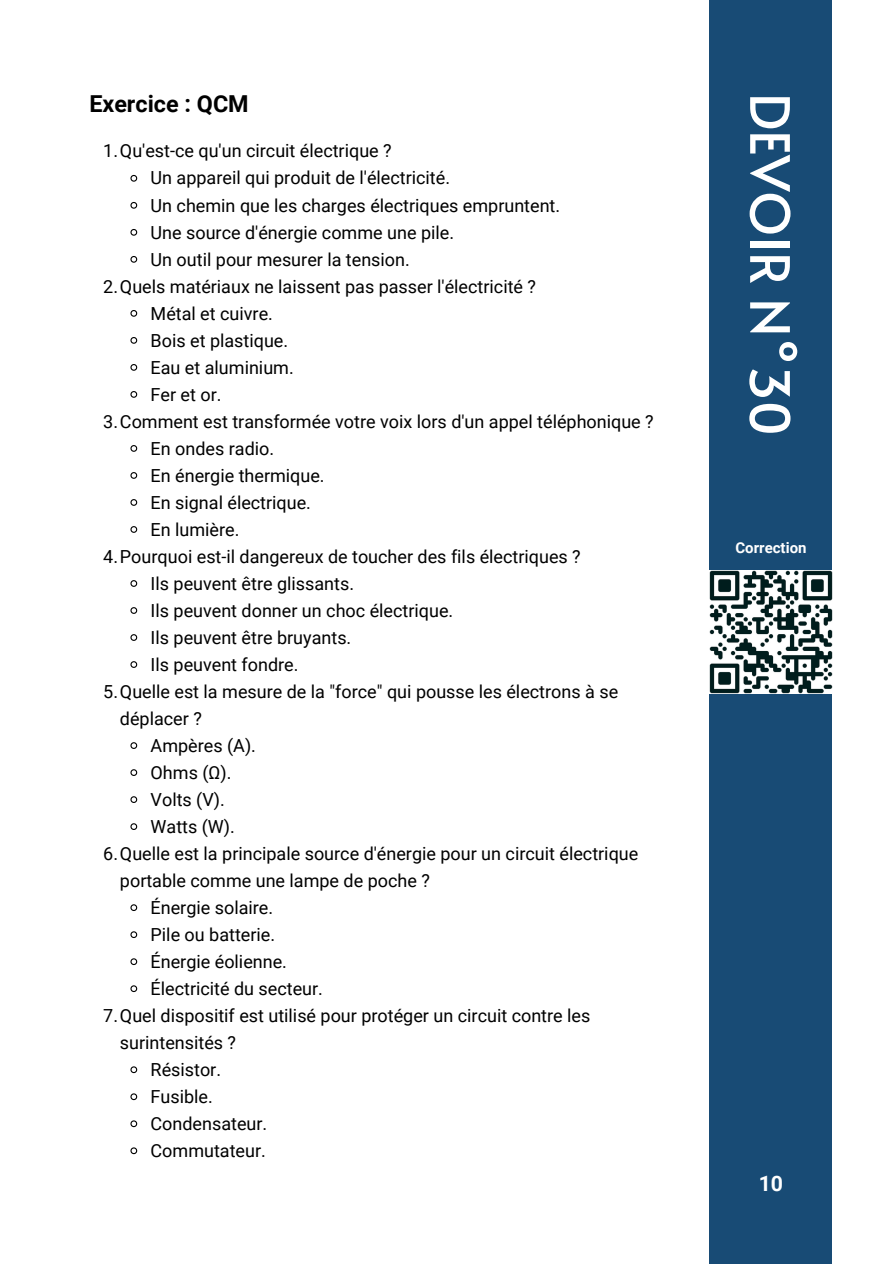
<style>
.page{position:relative;width:894px;height:1264px;background:#fff}
.page>*{position:absolute;margin:0;border:0;box-sizing:border-box;transform-origin:0 0}
.t1{font:54px "Alata";color:#fff}
.t2{font:700 23.4px "Roboto";color:#000}
.t3{font:700 21.3px "Roboto";color:#fff}
.t4{font:18px/27px "Roboto";color:#000}
.t5{font:700 15px "Roboto";color:#fff}
</style>
<div class="page">
<div style="left:709px;top:0;width:123px;height:1263px;background:#184b75"></div>
<img style="left:709px;top:570px;width:123px;height:123px">
<svg style="left:130px;top:174px;width:8px;height:8px"></svg>
<svg style="left:130px;top:202px;width:8px;height:7px"></svg>
<svg style="left:130px;top:229px;width:8px;height:7px"></svg>
<svg style="left:130px;top:256px;width:8px;height:7px"></svg>
<svg style="left:130px;top:310px;width:8px;height:7px"></svg>
<svg style="left:130px;top:337px;width:8px;height:7px"></svg>
<svg style="left:130px;top:364px;width:8px;height:7px"></svg>
<svg style="left:130px;top:391px;width:8px;height:7px"></svg>
<svg style="left:130px;top:445px;width:8px;height:7px"></svg>
<svg style="left:130px;top:472px;width:8px;height:7px"></svg>
<svg style="left:130px;top:499px;width:8px;height:7px"></svg>
<svg style="left:130px;top:526px;width:8px;height:7px"></svg>
<svg style="left:130px;top:580px;width:8px;height:7px"></svg>
<svg style="left:130px;top:607px;width:8px;height:7px"></svg>
<svg style="left:130px;top:634px;width:8px;height:7px"></svg>
<svg style="left:130px;top:661px;width:8px;height:7px"></svg>
<svg style="left:130px;top:742px;width:8px;height:7px"></svg>
<svg style="left:130px;top:769px;width:8px;height:7px"></svg>
<svg style="left:130px;top:796px;width:8px;height:7px"></svg>
<svg style="left:130px;top:823px;width:8px;height:7px"></svg>
<svg style="left:130px;top:904px;width:8px;height:7px"></svg>
<svg style="left:130px;top:931px;width:8px;height:7px"></svg>
<svg style="left:130px;top:958px;width:8px;height:7px"></svg>
<svg style="left:130px;top:985px;width:8px;height:7px"></svg>
<svg style="left:130px;top:1066px;width:8px;height:7px"></svg>
<svg style="left:130px;top:1093px;width:8px;height:7px"></svg>
<svg style="left:130px;top:1120px;width:8px;height:7px"></svg>
<svg style="left:130px;top:1147px;width:8px;height:7px"></svg>
<p class="t2" style="left:89px;top:91px;width:161px">Exercice : QCM</p>
<p class="t4" style="left:103px;top:138px;width:290px">1.Qu'est-ce qu'un circuit électrique ?</p>
<p class="t4" style="left:150px;top:165px;width:301px">Un appareil qui produit de l'électricité.</p>
<p class="t4" style="left:150px;top:192px;width:411px">Un chemin que les charges électriques empruntent.</p>
<p class="t4" style="left:150px;top:219px;width:305px">Une source d'énergie comme une pile.</p>
<p class="t4" style="left:150px;top:246px;width:261px">Un outil pour mesurer la tension.</p>
<p class="t4" style="left:103px;top:273px;width:434px">2.Quels matériaux ne laissent pas passer l'électricité ?</p>
<p class="t4" style="left:150px;top:300px;width:124px">Métal et cuivre.</p>
<p class="t4" style="left:150px;top:327px;width:139px">Bois et plastique.</p>
<p class="t4" style="left:150px;top:354px;width:145px">Eau et aluminium.</p>
<p class="t4" style="left:150px;top:381px;width:72px">Fer et or.</p>
<p class="t4" style="left:103px;top:408px;width:552px">3.Comment est transformée votre voix lors d'un appel téléphonique ?</p>
<p class="t4" style="left:150px;top:435px;width:125px">En ondes radio.</p>
<p class="t4" style="left:150px;top:462px;width:175px">En énergie thermique.</p>
<p class="t4" style="left:150px;top:489px;width:162px">En signal électrique.</p>
<p class="t4" style="left:150px;top:516px;width:90px">En lumière.</p>
<p class="t4" style="left:103px;top:543px;width:479px">4.Pourquoi est-il dangereux de toucher des fils électriques ?</p>
<p class="t4" style="left:150px;top:570px;width:205px">Ils peuvent être glissants.</p>
<p class="t4" style="left:150px;top:597px;width:304px">Ils peuvent donner un choc électrique.</p>
<p class="t4" style="left:150px;top:624px;width:202px">Ils peuvent être bruyants.</p>
<p class="t4" style="left:150px;top:651px;width:149px">Ils peuvent fondre.</p>
<p class="t4" style="left:120px;top:678px;width:499px;text-indent:-17px">5.Quelle est la mesure de la "force" qui pousse les électrons à se déplacer ?</p>
<p class="t4" style="left:150px;top:732px;width:107px">Ampères (A).</p>
<p class="t4" style="left:150px;top:759px;width:82px">Ohms (Ω).</p>
<p class="t4" style="left:150px;top:786px;width:76px">Volts (V).</p>
<p class="t4" style="left:150px;top:813px;width:86px">Watts (W).</p>
<p class="t4" style="left:120px;top:840px;width:519px;text-indent:-17px">6.Quelle est la principale source d'énergie pour un circuit électrique portable comme une lampe de poche ?</p>
<p class="t4" style="left:150px;top:894px;width:124px">Énergie solaire.</p>
<p class="t4" style="left:150px;top:921px;width:126px">Pile ou batterie.</p>
<p class="t4" style="left:150px;top:948px;width:138px">Énergie éolienne.</p>
<p class="t4" style="left:150px;top:975px;width:174px">Électricité du secteur.</p>
<p class="t4" style="left:120px;top:1002px;width:472px;text-indent:-17px">7.Quel dispositif est utilisé pour protéger un circuit contre les surintensités ?</p>
<p class="t4" style="left:150px;top:1056px;width:72px">Résistor.</p>
<p class="t4" style="left:150px;top:1083px;width:64px">Fusible.</p>
<p class="t4" style="left:150px;top:1110px;width:118px">Condensateur.</p>
<h1 class="t4" style="left:150px;top:1137px;width:117px">Commutateur.</h1>
<h2 class="t1" style="left:809px;top:93px;width:344px;rotate:90deg">DEVOIR N°30</h2>
<p class="t5" style="left:735px;top:538px;width:73px">Correction</p>
<p class="t3" style="left:758px;top:1171px;width:26px">10</p>
</div>
